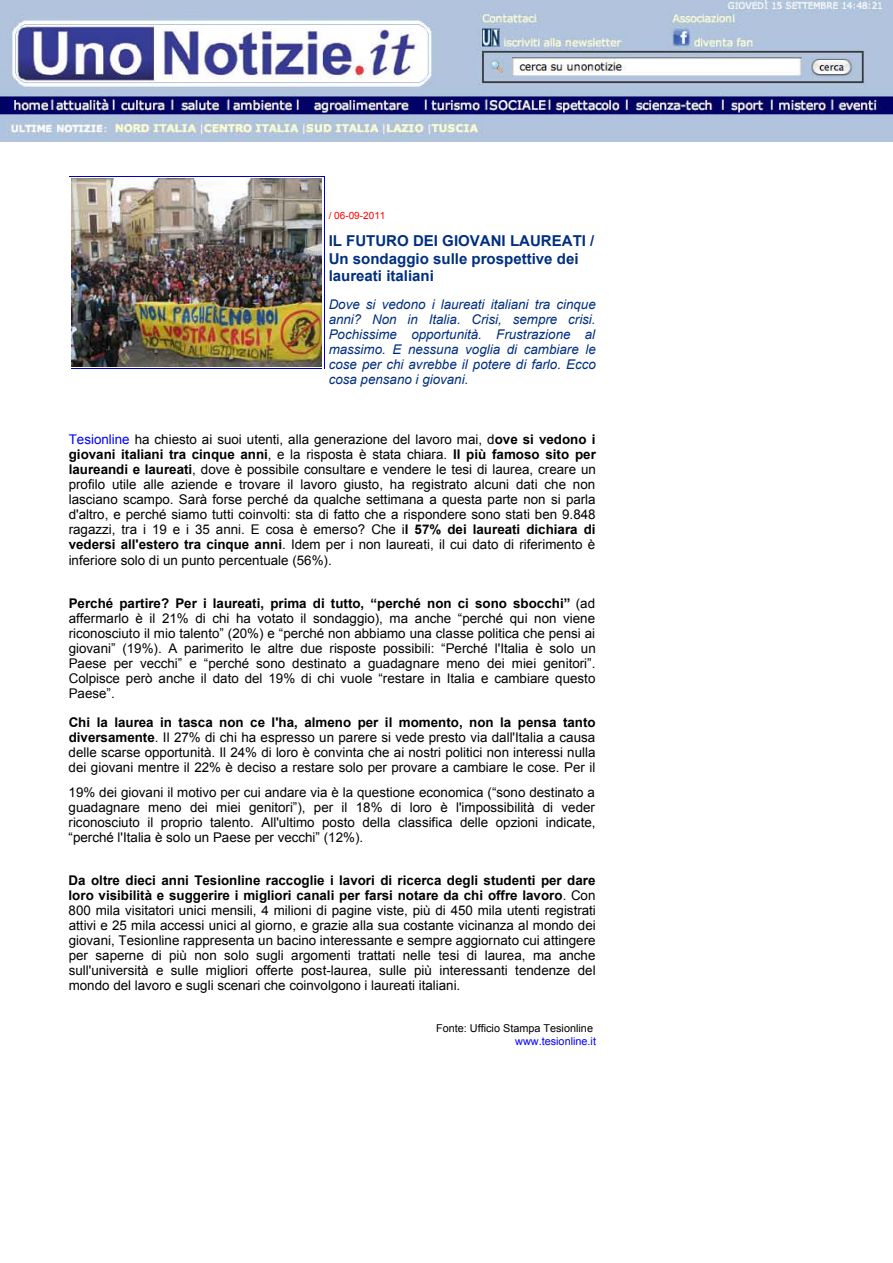
<style>
.page{position:relative;width:893px;height:1263px;background:#fff}
.page>*{position:absolute;margin:0;border:0;box-sizing:border-box;transform-origin:0 0}
.t1{font:700 15px/17.5px "Arial";color:#002f80}
.t2{font:13.35px/15px "Arial";color:#000;text-align:justify}
.t3{font:italic 13.35px/15px "Arial";color:#002f80;text-align:justify}
.t4{font:10.8px "Arial";color:#000}
.t5{font:10.8px "Arial";color:#00f}
.t6{font:10.05px "Arial";color:#f00}
.s1{color:#00f}
.s2{font-weight:700}
</style>
<div class="page">
<hr style="left:69px;top:176px;width:255px;height:1px;background:#0000c2">
<hr style="left:69px;top:368px;width:255px;height:1px;background:#0000c2">
<hr style="left:69px;top:176px;width:1px;height:193px;background:#0000c2">
<hr style="left:323px;top:176px;width:1px;height:193px;background:#0000c2">
<img style="left:71px;top:179px;width:251px;height:188px">
<img style="left:0;top:0;width:892px;height:141px">
<p class="t6" style="left:328px;top:209px;width:58px">/ 06-09-2011</p>
<p class="t1" style="left:328px;top:233px;width:267px">IL FUTURO DEI GIOVANI LAUREATI /<br>Un sondaggio sulle prospettive dei laureati italiani</p>
<p class="t3" style="left:328px;top:297px;width:269px">Dove si vedono i laureati italiani tra cinque anni? Non in Italia. Crisi, sempre crisi.<br>Pochissime opportunità. Frustrazione al massimo. E nessuna voglia di cambiare le cose per chi avrebbe il potere di farlo. Ecco cosa pensano i giovani.</p>
<p class="t2" style="left:69px;top:432px;width:528px"><span class="s1">Tesionline</span> ha chiesto ai suoi utenti, alla generazione del lavoro mai, d<span class="s2">ove si vedono i giovani italiani tra cinque anni</span>, e la risposta è stata chiara. <span class="s2">Il più famoso sito per laureandi e laureati</span>, dove è possibile consultare e vendere le tesi di laurea, creare un profilo utile alle aziende e trovare il lavoro giusto, ha registrato alcuni dati che non lasciano scampo. Sarà forse perché da qualche settimana a questa parte non si parla d'altro, e perché siamo tutti coinvolti: sta di fatto che a rispondere sono stati ben 9.848 ragazzi, tra i 19 e i 35 anni. E cosa è emerso? Che i<span class="s2">l 57% dei laureati dichiara di vedersi all'estero tra cinque anni</span>. Idem per i non laureati, il cui dato di riferimento è inferiore solo di un punto percentuale (56%).</p>
<p class="t2" style="left:69px;top:596px;width:528px"><span class="s2">Perché partire? Per i laureati, prima di tutto, “perché non ci sono sbocchi”</span> (ad affermarlo è il 21% di chi ha votato il sondaggio), ma anche “perché qui non viene riconosciuto il mio talento” (20%) e “perché non abbiamo una classe politica che pensi ai giovani” (19%). A parimerito le altre due risposte possibili: “Perché l'Italia è solo un Paese per vecchi” e “perché sono destinato a guadagnare meno dei miei genitori”.<br>Colpisce però anche il dato del 19% di chi vuole “restare in Italia e cambiare questo Paese”.</p>
<p class="t2" style="left:69px;top:715px;width:528px"><span class="s2">Chi la laurea in tasca non ce l'ha, almeno per il momento, non la pensa tanto diversamente</span>. Il 27% di chi ha espresso un parere si vede presto via dall'Italia a causa delle scarse opportunità. Il 24% di loro è convinta che ai nostri politici non interessi nulla dei giovani mentre il 22% è deciso a restare solo per provare a cambiare le cose. Per il</p>
<p class="t2" style="left:69px;top:785px;width:528px">19% dei giovani il motivo per cui andare via è la questione economica (“sono destinato a guadagnare meno dei miei genitori”), per il 18% di loro è l'impossibilità di veder riconosciuto il proprio talento. All'ultimo posto della classifica delle opzioni indicate, “perché l'Italia è solo un Paese per vecchi” (12%).</p>
<p class="t2" style="left:69px;top:873px;width:529px"><span class="s2">Da oltre dieci anni Tesionline raccoglie i lavori di ricerca degli studenti per dare loro visibilità e suggerire i migliori canali per farsi notare da chi offre lavoro</span>. Con 800 mila visitatori unici mensili, 4 milioni di pagine viste, più di 450 mila utenti registrati attivi e 25 mila accessi unici al giorno, e grazie alla sua costante vicinanza al mondo dei giovani, Tesionline rappresenta un bacino interessante e sempre aggiornato cui attingere per saperne di più non solo sugli argomenti trattati nelle tesi di laurea, ma anche sull'università e sulle migliori offerte post-laurea, sulle più interessanti tendenze del mondo del lavoro e sugli scenari che coinvolgono i laureati italiani.</p>
<p class="t4" style="left:436px;top:1021px;width:158px">Fonte: Ufficio Stampa Tesionline</p>
<p class="t5" style="left:515px;top:1034px;width:82px">www.tesionline.it</p>
</div>
